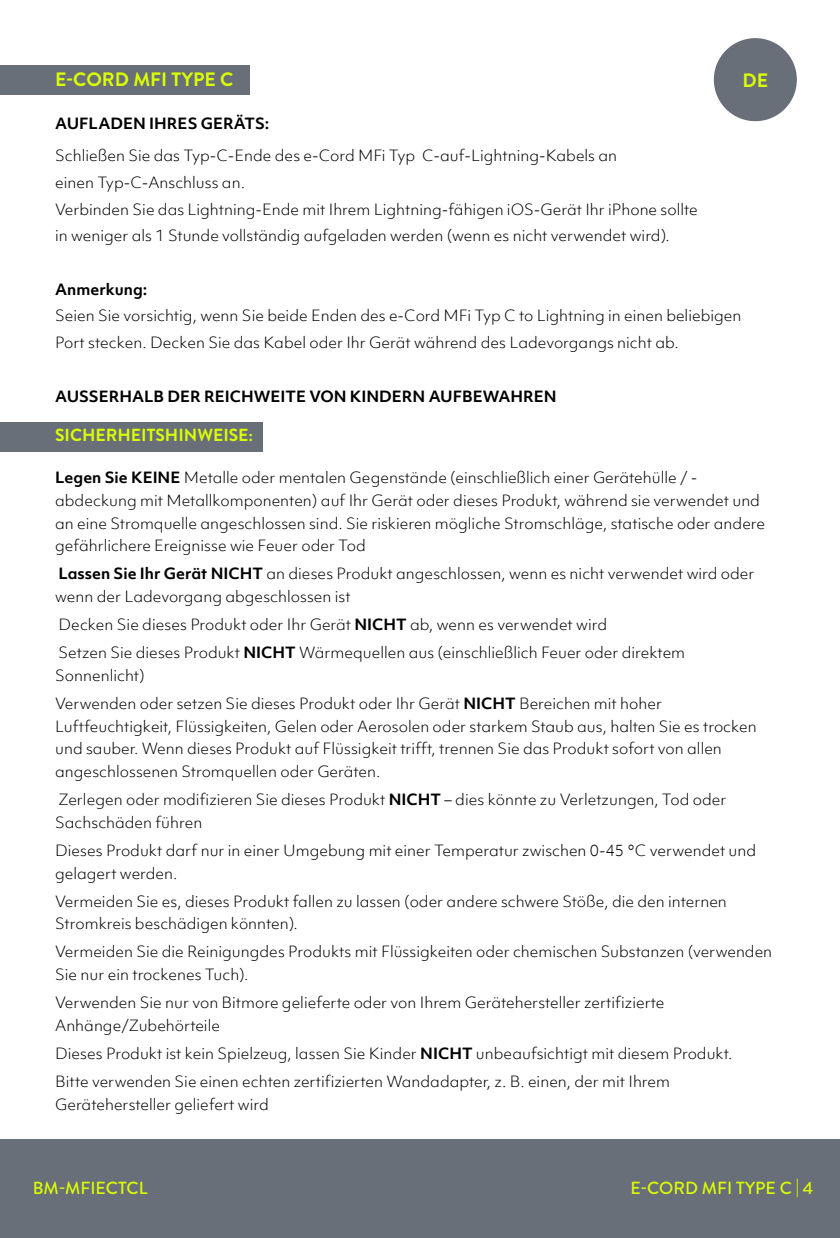
<style>
.page{position:relative;width:840px;height:1238px;background:#fff}
.page>*{position:absolute;margin:0;border:0;box-sizing:border-box;transform-origin:0 0}
.t1{font:700 19.43px "Brandon Grotesque";color:#dbff01}
.t2{font:500 17.5px "Brandon Grotesque";color:#dbff01}
.t3{font:700 17.5px "Brandon Grotesque";color:#dbff01}
.t4{font:300 14.88px/22.8px "Objektiv Mk 1";color:#000}
.t5{font:700 14.88px "Objektiv Mk 1";color:#000}
.s1{font-weight:700}
</style>
<div class="page">
<div style="left:0;top:422px;width:263px;height:30px;background:#696f79"></div>
<div style="left:0;top:1139px;width:840px;height:98px;background:#696f79"></div>
<div style="left:0;top:65px;width:249px;height:30px;background:#696f79"></div>
<div style="left:714px;top:38px;width:83px;height:83px;background:#696f79;border-radius:50%"></div>
<h1 class="t1" style="left:55px;top:66px;width:180px">E-CORD MFI TYPE C</h1>
<h1 class="t1" style="left:743px;top:67px;width:27px">DE</h1>
<p class="t5" style="left:55px;top:113px;width:216px">AUFLADEN IHRES GERÄTS:</p>
<p class="t4" style="left:55px;top:142px;width:644px;line-height:26.8px">Schließen Sie das Typ-C-Ende des e-Cord MFi Typ C-auf-Lightning-Kabels an<br>einen Typ-C-Anschluss an.<br>Verbinden Sie das Lightning-Ende mit Ihrem Lightning-fähigen iOS-Gerät Ihr iPhone sollte in weniger als 1 Stunde vollständig aufgeladen werden (wenn es nicht verwendet wird).</p>
<p class="t5" style="left:55px;top:279px;width:94px">Anmerkung:</p>
<p class="t4" style="left:55px;top:302px;width:688px;line-height:26.8px">Seien Sie vorsichtig, wenn Sie beide Enden des e-Cord MFi Typ C to Lightning in einen beliebigen<br>Port stecken. Decken Sie das Kabel oder Ihr Gerät während des Ladevorgangs nicht ab.</p>
<p class="t5" style="left:55px;top:385px;width:503px">AUSSERHALB DER REICHWEITE VON KINDERN AUFBEWAHREN</p>
<p class="t3" style="left:55px;top:422px;width:200px">SICHERHEITSHINWEISE:</p>
<p class="t4" style="left:55px;top:466px;width:711px"><span class="s1">Legen Sie KEINE</span> Metalle oder mentalen Gegenstände (einschließlich einer Gerätehülle / - abdeckung mit Metallkomponenten) auf Ihr Gerät oder dieses Produkt, während sie verwendet und an eine Stromquelle angeschlossen sind. Sie riskieren mögliche Stromschläge, statische oder andere gefährlichere Ereignisse wie Feuer oder Tod</p>
<p class="t4" style="left:55px;top:562px;width:701px"><span class="s1">Lassen Sie Ihr Gerät NICHT</span> an dieses Produkt angeschlossen, wenn es nicht verwendet wird oder wenn der Ladevorgang abgeschlossen ist</p>
<p class="t4" style="left:59px;top:610px;width:628px;line-height:28px">Decken Sie dieses Produkt oder Ihr Gerät <span class="s1">NICHT</span> ab, wenn es verwendet wird<br>Setzen Sie dieses Produkt <span class="s1">NICHT</span> Wärmequellen aus (einschließlich Feuer oder direktem</p>
<p class="t4" style="left:55px;top:661px;width:608px;line-height:28px">Sonnenlicht)<br>Verwenden oder setzen Sie dieses Produkt oder Ihr Gerät <span class="s1">NICHT</span> Bereichen mit hoher</p>
<p class="t4" style="left:55px;top:714px;width:703px">Luftfeuchtigkeit, Flüssigkeiten, Gelen oder Aerosolen oder starkem Staub aus, halten Sie es trocken und sauber. Wenn dieses Produkt auf Flüssigkeit trifft, trennen Sie das Produkt sofort von allen angeschlossenen Stromquellen oder Geräten.</p>
<p class="t4" style="left:55px;top:788px;width:673px">Zerlegen oder modifizieren Sie dieses Produkt <span class="s1">NICHT</span> – dies könnte zu Verletzungen, Tod oder<br>Sachschäden führen</p>
<p class="t4" style="left:55px;top:838px;width:703px">Dieses Produkt darf nur in einer Umgebung mit einer Temperatur zwischen 0-45 °C verwendet und gelagert werden.</p>
<p class="t4" style="left:55px;top:889px;width:673px">Vermeiden Sie es, dieses Produkt fallen zu lassen (oder andere schwere Stöße, die den internen<br>Stromkreis beschädigen könnten).</p>
<p class="t4" style="left:55px;top:940px;width:719px">Vermeiden Sie die Reinigungdes Produkts mit Flüssigkeiten oder chemischen Substanzen (verwenden<br>Sie nur ein trockenes Tuch).</p>
<p class="t4" style="left:55px;top:991px;width:611px">Verwenden Sie nur von Bitmore gelieferte oder von Ihrem Gerätehersteller zertifizierte<br>Anhänge/Zubehörteile</p>
<p class="t4" style="left:55px;top:1039px;width:679px;line-height:28px">Dieses Produkt ist kein Spielzeug, lassen Sie Kinder <span class="s1">NICHT</span> unbeaufsichtigt mit diesem Produkt.<br>Bitte verwenden Sie einen echten zertifizierten Wandadapter, z. B. einen, der mit Ihrem</p>
<p class="t4" style="left:55px;top:1092px;width:215px">Gerätehersteller geliefert wird</p>
<p class="t2" style="left:33px;top:1175px;width:116px">BM-MFIECTCL</p>
<p class="t2" style="left:631px;top:1175px;width:184px">E-CORD MFI TYPE C | 4</p>
</div>
